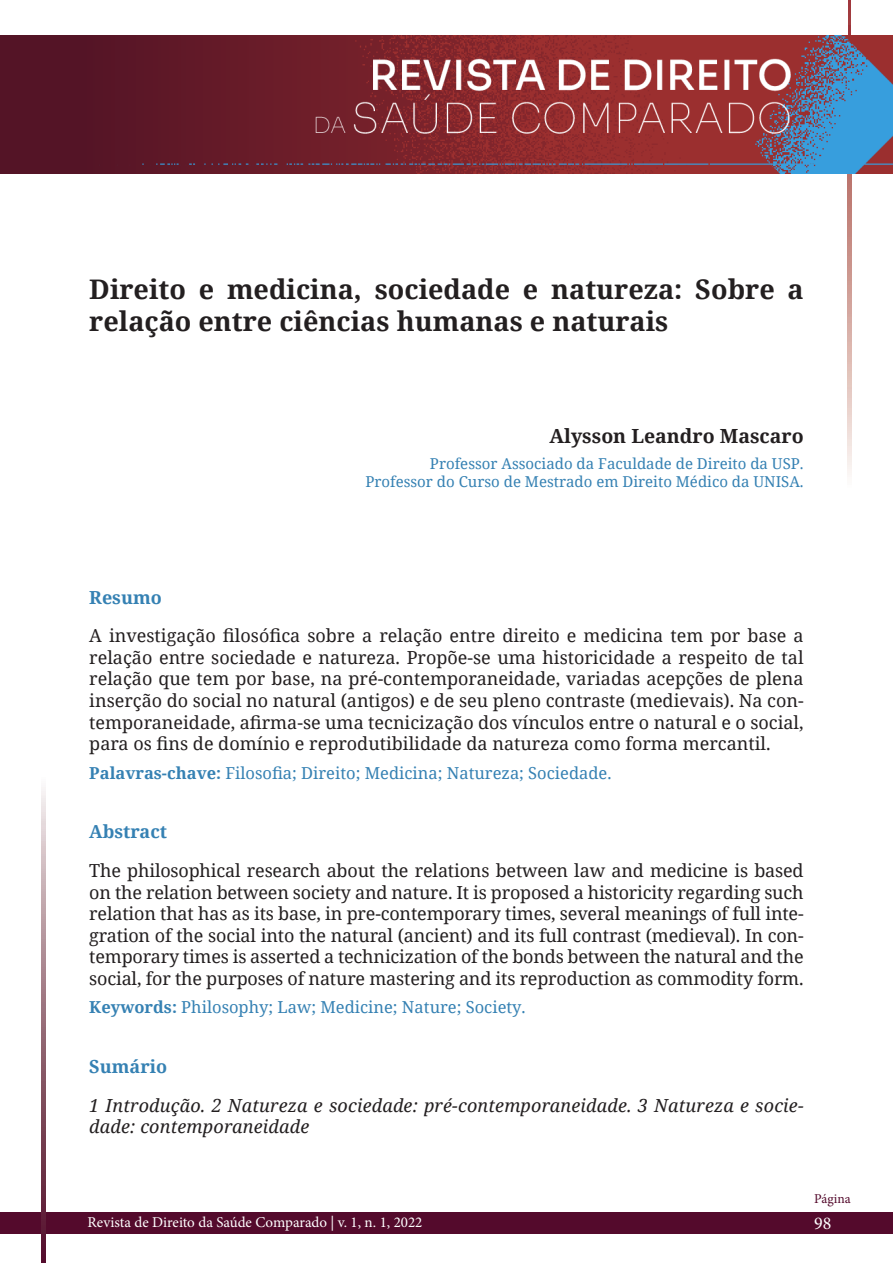
<style>
.page{position:relative;width:893px;height:1263px;background:#fff}
.page>*{position:absolute;margin:0;border:0;box-sizing:border-box;transform-origin:0 0}
.Título{font:700 27px/32.4px "Noto Serif";color:#231f20}
.Nome_prof{font:700 19.5px "Noto Serif";color:#231f20}
.txt{font:18px/21.6px "Noto Serif";letter-spacing:-.005em;color:#231f20;text-align:justify}
.txt_Sumário{font:italic 18px/21.6px "Noto Serif";letter-spacing:.01em;color:#231f20}
.Subtítulo{font:700 18px "Noto Serif";color:#3581b3}
.t1{font:18px "Minion Pro";color:#fff}
.Palavras_chave{font:16.5px "Noto Serif";color:#3581b3}
.descritivo_prof{font:15px "Noto Serif";color:#3581b3}
.t2{font:15px "Minion Pro";color:#fff}
.t3{font:13.5px "Minion Pro";letter-spacing:-.005em;color:#53092b}
.s1{font-weight:700}
</style>
<div class="page">
<svg style="left:847px;top:0;width:4px;height:475px"></svg>
<div style="left:0;top:1212px;width:893px;height:21px;background:#540a2c"></div>
<svg style="left:41px;top:789px;width:5px;height:474px;background:#9b727f"></svg>
<img style="left:0;top:35px;width:893px;height:138px">
<p class="Título" style="left:89px;top:272px;width:716px">Direito e medicina, sociedade e natureza: Sobre a relação entre ciências humanas e naturais</p>
<p class="Nome_prof" style="left:549px;top:422px;width:256px">Alysson Leandro Mascaro</p>
<p class="descritivo_prof" style="left:430px;top:453px;width:375px">Professor Associado da Faculdade de Direito da USP.</p>
<p class="descritivo_prof" style="left:365px;top:471px;width:440px">Professor do Curso de Mestrado em Direito Médico da UNISA.</p>
<p class="Subtítulo" style="left:89px;top:584px;width:74px">Resumo</p>
<p class="txt" style="left:89px;top:624px;width:716px">A investigação filosófica sobre a relação entre direito e medicina tem por base a relação entre sociedade e natureza. Propõe-se uma historicidade a respeito de tal relação que tem por base, na pré-contemporaneidade, variadas acepções de plena inserção do social no natural (antigos) e de seu pleno contraste (medievais). Na con&shy;temporaneidade, afirma-se uma tecnicização dos vínculos entre o natural e o social, para os fins de domínio e reprodutibilidade da natureza como forma mercantil.</p>
<p class="Palavras_chave" style="left:89px;top:761px;width:524px"><span class="s1">Palavras-chave:</span> Filosofia; Direito; Medicina; Natureza; Sociedade.</p>
<p class="Subtítulo" style="left:89px;top:819px;width:79px">Abstract</p>
<p class="txt" style="left:89px;top:859px;width:716px">The philosophical research about the relations between law and medicine is based on the relation between society and nature. It is proposed a historicity regarding such relation that has as its base, in pre-contemporary times, several meanings of full inte&shy;gration of the social into the natural (ancient) and its full contrast (medieval). In con&shy;temporary times is asserted a technicization of the bonds between the natural and the social, for the purposes of nature mastering and its reproduction as commodity form.</p>
<p class="Palavras_chave" style="left:89px;top:996px;width:438px"><span class="s1">Keywords:</span> Philosophy; Law; Medicine; Nature; Society.</p>
<p class="Subtítulo" style="left:89px;top:1054px;width:79px">Sumário</p>
<p class="txt_Sumário" style="left:89px;top:1094px;width:716px">1 Introdução. 2 Natureza e sociedade: pré-contemporaneidade. 3 Natureza e socie&shy;dade: contemporaneidade</p>
<p class="t2" style="left:88px;top:1212px;width:336px">Revista de Direito da Saúde Comparado | v. 1, n. 1, 2022</p>
<p class="t3" style="left:814px;top:1190px;width:38px">Página</p>
<p class="t1" style="left:814px;top:1211px;width:19px">98</p>
</div>
